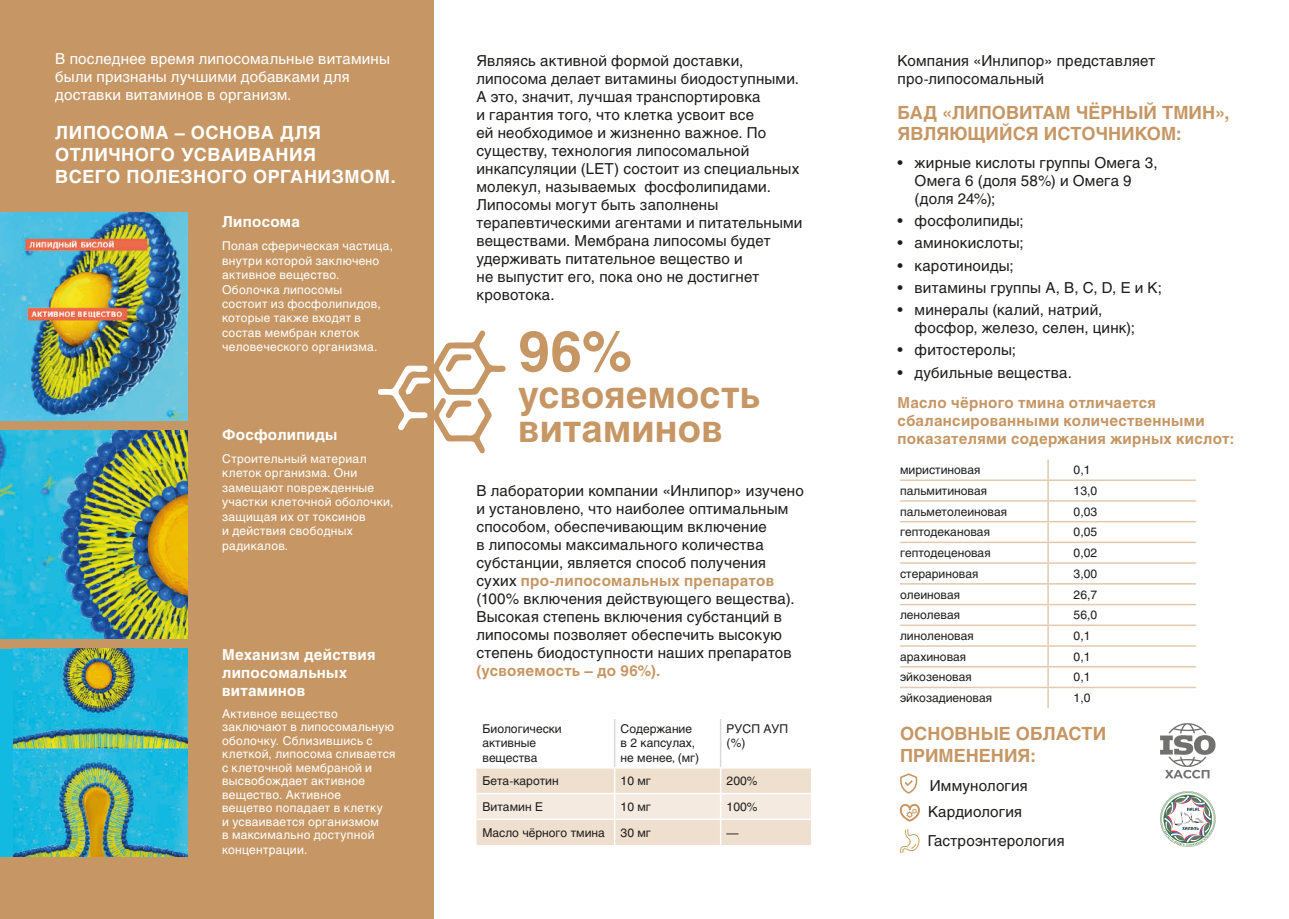
<style>
.page{position:relative;width:1289px;height:919px;background:#fff}
.page>*{position:absolute;margin:0;border:0;box-sizing:border-box;transform-origin:0 0}
.t1{font:700 55.95px "Helios";color:#c69765}
.t2{font:700 37.5px/34.5px "Helios";letter-spacing:.01em;color:#c69765}
.t3{font:700 18px/21.6px "Helios";color:#c69765}
.t4{font:700 18px/21.6px "Helios";letter-spacing:.03em;color:#fff}
.t5{font:15px/18px "Helios";letter-spacing:.015em;color:#1d1d1b}
.t6{font:700 15px/18px "Helios";letter-spacing:.02em;color:#c69765}
.t7{font:15px/18px "Helios";letter-spacing:.01em;color:#fff}
.t8{font:700 15px/18px "Helios";letter-spacing:.02em;color:#fff}
.t9{font:12px/14.4px "Helios";letter-spacing:.02em;color:#fff}
.t10{font:12px/14.4px "Helios";color:#1d1d1b}
.s1{font-weight:700;color:#c69765}
.s2{font-family:"Minion Pro"}
</style>
<div class="page">
<div style="left:0;top:0;width:434px;height:918px;background:#c69765"></div>
<img style="left:0;top:213px;width:187px;height:207px">
<img style="left:0;top:431px;width:187px;height:207px">
<img style="left:13px;top:648px;width:174px;height:208px">
<svg style="left:900px;top:773px;width:17px;height:20px"></svg>
<svg style="left:900px;top:804px;width:20px;height:17px"></svg>
<svg style="left:900px;top:829px;width:19px;height:24px"></svg>
<svg style="left:378px;top:330px;width:127px;height:124px"></svg>
<div style="left:0;top:649px;width:13px;height:207px;background:#12b9e0"></div>
<svg style="left:1160px;top:723px;width:55px;height:55px"></svg>
<svg style="left:476px;top:768px;width:335px;height:77px;background:#f1e4d6"></svg>
<hr style="left:614px;top:719px;width:1px;height:48px;background:#dadada">
<hr style="left:720px;top:719px;width:1px;height:48px;background:#dadada">
<hr style="left:900px;top:479px;width:148px;height:2px;background:#e4c9ae">
<hr style="left:1048px;top:479px;width:148px;height:2px;background:#e4c9ae">
<hr style="left:900px;top:500px;width:148px;height:1px;background:#e4c9ae">
<hr style="left:1048px;top:500px;width:148px;height:1px;background:#e4c9ae">
<hr style="left:900px;top:521px;width:148px;height:1px;background:#e4c9ae">
<hr style="left:1048px;top:521px;width:148px;height:1px;background:#e4c9ae">
<hr style="left:900px;top:541px;width:148px;height:2px;background:#e4c9ae">
<hr style="left:1048px;top:541px;width:148px;height:2px;background:#e4c9ae">
<hr style="left:900px;top:562px;width:148px;height:2px;background:#e4c9ae">
<hr style="left:1048px;top:562px;width:148px;height:2px;background:#e4c9ae">
<hr style="left:900px;top:583px;width:148px;height:1px;background:#e4c9ae">
<hr style="left:1048px;top:583px;width:148px;height:1px;background:#e4c9ae">
<hr style="left:900px;top:603px;width:148px;height:2px;background:#e4c9ae">
<hr style="left:1048px;top:603px;width:148px;height:2px;background:#e4c9ae">
<hr style="left:900px;top:624px;width:148px;height:2px;background:#e4c9ae">
<hr style="left:1048px;top:624px;width:148px;height:2px;background:#e4c9ae">
<hr style="left:900px;top:645px;width:148px;height:1px;background:#e4c9ae">
<hr style="left:1048px;top:645px;width:148px;height:1px;background:#e4c9ae">
<hr style="left:900px;top:666px;width:148px;height:1px;background:#e4c9ae">
<hr style="left:1048px;top:666px;width:148px;height:1px;background:#e4c9ae">
<hr style="left:900px;top:686px;width:148px;height:2px;background:#e4c9ae">
<hr style="left:1048px;top:686px;width:148px;height:2px;background:#e4c9ae">
<svg style="left:1047px;top:459px;width:1px;height:249px"></svg>
<svg style="left:1160px;top:791px;width:55px;height:55px"></svg>
<p class="t7" style="left:55px;top:49px;width:336px">В последнее время липосомальные витамины были признаны лучшими добавками для доставки витаминов в организм.</p>
<p class="t4" style="left:55px;top:122px;width:342px">ЛИПОСОМА – ОСНОВА ДЛЯ<br>ОТЛИЧНОГО УСВАИВАНИЯ<br>ВСЕГО ПОЛЕЗНОГО ОРГАНИЗМОМ.</p>
<p class="t8" style="left:222px;top:213px;width:79px">Липосома</p>
<p class="t9" style="left:222px;top:239px;width:172px">Полая сферическая частица, внутри которой заключено активное вещество.<br>Оболочка липосомы<br>состоит из фосфолипидов, которые также входят в состав мембран клеток человеческого организма.</p>
<p class="t8" style="left:222px;top:426px;width:117px">Фосфолипиды</p>
<p class="t9" style="left:222px;top:451px;width:173px">Строительный материал клеток организма. Они замещают поврежденные участки клеточной оболочки, защищая их от токсинов<br>и действия свободных радикалов.</p>
<p class="t8" style="left:222px;top:645px;width:155px">Механизм действия липосомальных витаминов</p>
<p class="t9" style="left:222px;top:706px;width:175px;line-height:13.6px">Активное вещество заключают в липосомальную оболочку. Сблизившись с клеткой, липосома сливается с клеточной мембраной и высвобождает активное вещество. Активное<br>вещетво попадает в клетку<br>и усваивается организмом<br>в максимально доступной концентрации.</p>
<p class="t5" style="left:476px;top:52px;width:327px">Являясь активной формой доставки, липосома делает витамины биодоступными.<br>А это, значит, лучшая транспортировка<br>и гарантия того, что клетка усвоит все<br>ей необходимое и жизненно важное. По существу, технология липосомальной инкапсуляции (LET) состоит из специальных молекул, называемых фосфолипидами.<br>Липосомы могут быть заполнены терапевтическими агентами и питательными веществами. Мембрана липосомы будет удерживать питательное вещество и<br>не выпустит его, пока оно не достигнет кровотока.</p>
<h1 class="t1" style="left:518px;top:319px;width:115px">96%</h1>
<h2 class="t2" style="left:518px;top:377px;width:244px">уcвояемость витаминов</h2>
<p class="t5" style="left:476px;top:481px;width:329px">В лаборатории компании «Инлипор» изучено и установлено, что наиболее оптимальным способом, обеспечивающим включение<br>в липосомы максимального количества субстанции, является способ получения сухих <span class="s1">про-липосомальных препаратов </span>(100% включения действующего вещества).<br>Высокая степень включения субстанций в липосомы позволяет обеспечить высокую степень биодоступности наших препаратов</p>
<p class="t6" style="left:476px;top:661px;width:185px">(усвояемость – до 96%).</p>
<p class="t10" style="left:482px;top:721px;width:81px">Биологически активные вещества</p>
<p class="t10" style="left:620px;top:721px;width:80px">Содержание в 2 капсулах, не менее<span class="s2">,</span> (мг)</p>
<p class="t10" style="left:726px;top:721px;width:63px">РУСП АУП (%)</p>
<p class="t10" style="left:482px;top:773px;width:78px">Бета-каротин</p>
<p class="t10" style="left:620px;top:773px;width:32px">10 мг</p>
<p class="t10" style="left:726px;top:773px;width:32px">200%</p>
<p class="t10" style="left:482px;top:799px;width:62px">Витамин Е</p>
<p class="t10" style="left:620px;top:799px;width:32px">10 мг</p>
<p class="t10" style="left:726px;top:799px;width:32px">100%</p>
<p class="t10" style="left:482px;top:824px;width:124px">Масло чёрного тмина</p>
<p class="t10" style="left:620px;top:824px;width:32px">30 мг</p>
<p class="t10" style="left:726px;top:824px;width:14px">—</p>
<p class="t5" style="left:897px;top:52px;width:259px">Компания «Инлипор» представляет про-липосомальный</p>
<p class="t3" style="left:897px;top:101px;width:333px">БАД «ЛИПОВИТАМ ЧЁРНЫЙ ТМИН»,<br>ЯВЛЯЮЩИЙСЯ ИСТОЧНИКОМ:</p>
<p class="t5" style="left:914px;top:153px;width:244px;text-indent:-17px">• жирные кислоты группы Омега 3,<br>Омега 6 (доля 58%) и Омега 9 (доля 24%);</p>
<p class="t5" style="left:897px;top:211px;width:128px">• фосфолипиды;</p>
<p class="t5" style="left:897px;top:234px;width:128px">• аминокислоты;</p>
<p class="t5" style="left:897px;top:256px;width:118px">• каротиноиды;</p>
<p class="t5" style="left:897px;top:278px;width:266px">• витамины группы A, B, C, D, E и K;</p>
<p class="t5" style="left:914px;top:301px;width:222px;text-indent:-17px">• минералы (калий, натрий, фосфор, железо, селен, цинк);</p>
<p class="t5" style="left:897px;top:341px;width:120px">• фитостеролы;</p>
<p class="t5" style="left:897px;top:363px;width:176px">• дубильные вещества.</p>
<p class="t6" style="left:897px;top:393px;width:338px">Масло чёрного тмина отличается сбалансированными количественными показателями содержания жирных кислот:</p>
<p class="t10" style="left:900px;top:462px;width:82px">миристиновая</p>
<p class="t10" style="left:1073px;top:462px;width:18px">0,1</p>
<p class="t10" style="left:900px;top:483px;width:89px">пальмитиновая</p>
<p class="t10" style="left:1073px;top:483px;width:25px">13,0</p>
<p class="t10" style="left:900px;top:504px;width:109px">пальметолеиновая</p>
<p class="t10" style="left:1073px;top:504px;width:25px">0,03</p>
<p class="t10" style="left:900px;top:524px;width:91px">гептодекановая</p>
<p class="t10" style="left:1073px;top:524px;width:25px">0,05</p>
<p class="t10" style="left:900px;top:545px;width:92px">гептодеценовая</p>
<p class="t10" style="left:1073px;top:545px;width:25px">0,02</p>
<p class="t10" style="left:900px;top:566px;width:80px">стерариновая</p>
<p class="t10" style="left:1073px;top:566px;width:25px">3,00</p>
<p class="t10" style="left:900px;top:587px;width:62px">олеиновая</p>
<p class="t10" style="left:1073px;top:587px;width:25px">26,7</p>
<p class="t10" style="left:900px;top:607px;width:61px">ленолевая</p>
<p class="t10" style="left:1073px;top:607px;width:25px">56,0</p>
<p class="t10" style="left:900px;top:628px;width:75px">линоленовая</p>
<p class="t10" style="left:1073px;top:628px;width:18px">0,1</p>
<p class="t10" style="left:900px;top:649px;width:68px">арахиновая</p>
<p class="t10" style="left:1073px;top:649px;width:18px">0,1</p>
<p class="t10" style="left:900px;top:669px;width:73px">эйкозеновая</p>
<p class="t10" style="left:1073px;top:669px;width:18px">0,1</p>
<p class="t10" style="left:900px;top:690px;width:94px">эйкозадиеновая</p>
<p class="t10" style="left:1073px;top:690px;width:18px">1,0</p>
<p class="t3" style="left:900px;top:723px;width:208px">ОСНОВНЫЕ ОБЛАСТИ<br>ПРИМЕНЕНИЯ:</p>
<p class="t5" style="left:928px;top:772px;width:101px;line-height:26.5px">Иммунология<br>Кардиология</p>
<p class="t5" style="left:927px;top:831px;width:138px">Гастроэнтерология</p>
</div>
